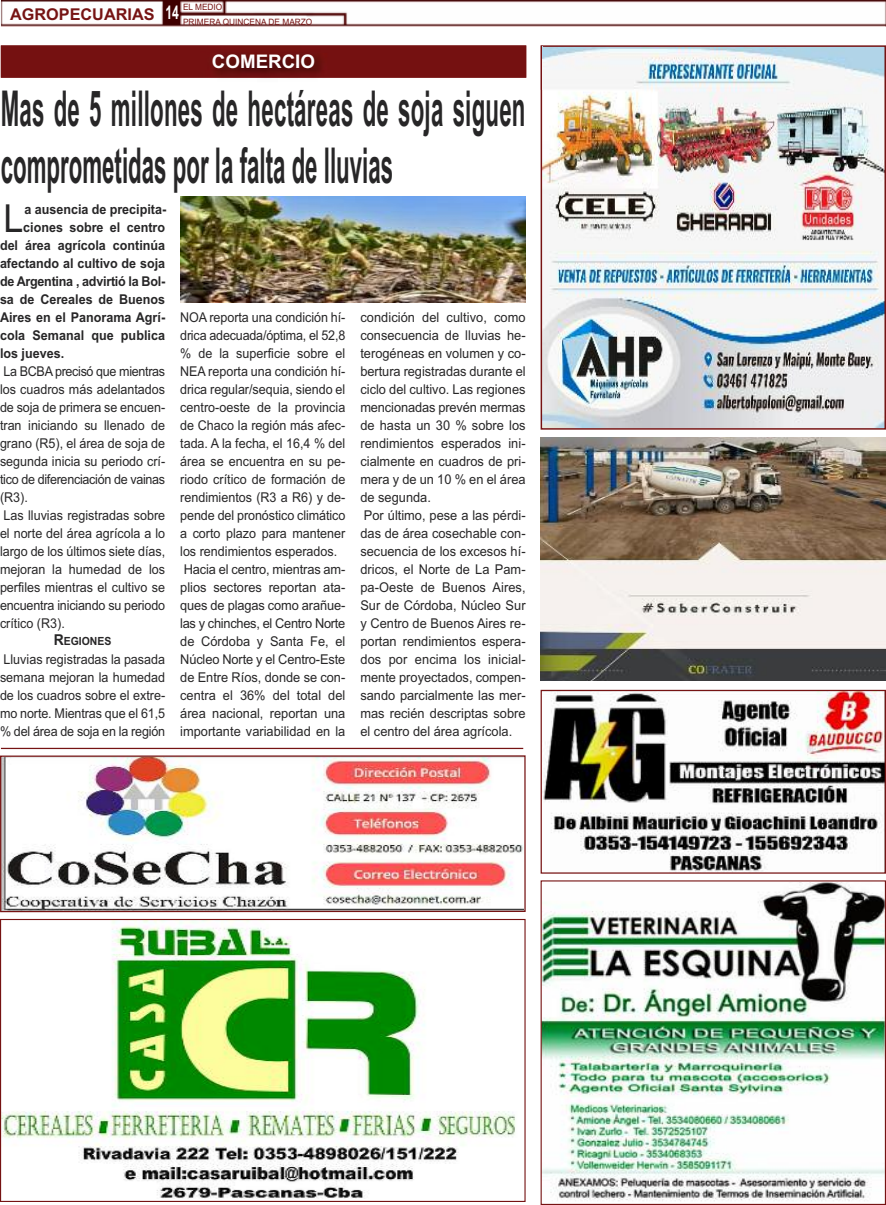
<style>
.page{position:relative;width:886px;height:1205px;background:#fff}
.page>*{position:absolute;margin:0;border:0;box-sizing:border-box;transform-origin:0 0}
.t1{font:700 49.5px/57px "Arial";letter-spacing:.01em;color:#272627;scale:.45 1}
.t2{font:38.62px "Arial";color:#272627;scale:.93 1}
.t3{font:700 18.75px "Arial";color:#fff}
.t4{font:700 18.75px "Arial";color:#fff;scale:.65 1}
.t5{font:700 16.25px "Arial";color:#761313}
.t6{font:13.5px/18px "Arial";color:#272627;scale:.93 1}
.t7{font:13.5px/18px "Arial";color:#272627;scale:.95 1}
.t8{font:700 13.5px "Arial";color:#272627;scale:.93 1}
.t9{font:700 13.5px "Arial";letter-spacing:-.02em;color:#272627;scale:.93 1}
.t10{font:700 11.25px "Arial";color:#272627;scale:.93 1}
.t11{font:8.75px/14.5px "Arial";color:#761313;scale:.95 1}
.s1{font-size:15px}
</style>
<div class="page">
<img style="left:1px;top:0;width:885px;height:27px">
<img style="left:543px;top:48px;width:340px;height:379px">
<div style="left:540px;top:45px;width:346px;height:385px;border:2px solid #761313"></div>
<img style="left:542px;top:692px;width:342px;height:179px">
<div style="left:540px;top:690px;width:346px;height:183px;border:1px solid #761313"></div>
<img style="left:540px;top:45px;width:3px;height:45px">
<img style="left:542px;top:47px;width:1px;height:43px">
<img style="left:1px;top:45px;width:525px;height:33px">
<img style="left:542px;top:882px;width:342px;height:319px">
<div style="left:540px;top:880px;width:346px;height:325px;border:1px solid #761313"></div>
<img style="left:540px;top:438px;width:346px;height:243px">
<img style="left:2px;top:921px;width:513px;height:278px">
<div style="left:0;top:919px;width:525px;height:283px;border:1px solid #761313"></div>
<hr style="left:1px;top:748px;width:522px;height:1px;background:#761313">
<img style="left:2px;top:757px;width:522px;height:153px">
<div style="left:0;top:755px;width:526px;height:157px;border:1px solid #761313"></div>
<img style="left:181px;top:196px;width:344px;height:106px">
<p class="t5" style="left:10px;top:5px;width:146px">agroPeCuariaS</p>
<p class="t11" style="left:183px;top:0;width:138px">EL MEDIO<br>PRIMERA QUINCENA DE MARZO</p>
<h3 class="t4" style="left:166px;top:1px;width:22px">14</h3>
<h3 class="t3" style="left:212px;top:50px;width:105px">ComerCio</h3>
<h1 class="t1" style="left:1px;top:80px;width:1168px">mas de 5 millones de hectáreas de soja siguen comprometidas por la falta de lluvias</h1>
<h2 class="t2" style="left:4px;top:196px;width:23px">L</h2>
<p class="t8" style="left:24px;top:201px;width:153px">a ausencia de precipita-</p>
<p class="t8" style="left:23px;top:219px;width:154px">ciones sobre el centro</p>
<p class="t8" style="left:0;top:237px;width:179px">del área agrícola continúa</p>
<p class="t8" style="left:0;top:255px;width:179px">afectando al cultivo de soja</p>
<p class="t9" style="left:0;top:273px;width:178px">de argentina , advirtió la bol-</p>
<p class="t8" style="left:0;top:291px;width:179px">sa de Cereales de buenos</p>
<p class="t8" style="left:0;top:309px;width:178px">aires en el Panorama agrí-</p>
<p class="t8" style="left:0;top:327px;width:179px">cola Semanal que publica</p>
<p class="t8" style="left:0;top:345px;width:71px">los jueves.</p>
<p class="t6" style="left:0;top:362px;width:179px">La BCBA precisó que mientras los cuadros más adelantados de soja de primera se encuen&shy;tran iniciando su llenado de grano (R5), el área de soja de segunda inicia su periodo crí&shy;tico de diferenciación de vainas (R3).<br>Las lluvias registradas sobre el norte del área agrícola a lo largo de los últimos siete días, mejoran la humedad de los perfiles mientras el cultivo se encuentra iniciando su periodo crítico (R3).</p>
<p class="t10" style="left:54px;top:634px;width:64px"><span class="s1">r</span>egioNeS</p>
<p class="t6" style="left:0;top:650px;width:179px;text-align:justify">Lluvias registradas la pasada semana mejoran la humedad de los cuadros sobre el extre&shy;mo norte. Mientras que el 61,5 % del área de soja en la región</p>
<p class="t6" style="left:180px;top:308px;width:179px">NOA reporta una condición hí&shy;drica adecuada/óptima, el 52,8 % de la superficie sobre el<br>NEA reporta una condición hí&shy;drica regular/sequia, siendo el centro-oeste de la provincia de Chaco la región más afec&shy;tada. A la fecha, el 16,4 % del área se encuentra en su pe&shy;riodo crítico de formación de rendimientos (R3 a R6) y de&shy;pende del pronóstico climático a corto plazo para mantener los rendimientos esperados.<br>Hacia el centro, mientras am&shy;plios sectores reportan ata&shy;ques de plagas como arañue&shy;las y chinches, el Centro Norte de Córdoba y Santa Fe, el<br>Núcleo Norte y el Centro-Este de Entre Ríos, donde se con&shy;centra el 36% del total del área nacional, reportan una importante variabilidad en la</p>
<p class="t7" style="left:360px;top:308px;width:175px">condición del cultivo, como consecuencia de lluvias he&shy;terogéneas en volumen y co&shy;bertura registradas durante el ciclo del cultivo. Las regiones mencionadas prevén mermas de hasta un 30 % sobre los rendimientos esperados ini&shy;cialmente en cuadros de pri&shy;mera y de un 10 % en el área de segunda.<br>Por último, pese a las pérdi&shy;das de área cosechable con&shy;secuencia de los excesos hí&shy;dricos, el Norte de La Pam&shy;pa-Oeste de Buenos Aires,<br>Sur de Córdoba, Núcleo Sur y Centro de Buenos Aires re&shy;portan rendimientos espera&shy;dos por encima los inicial&shy;mente proyectados, compen&shy;sando parcialmente las mer&shy;mas recién descriptas sobre el centro del área agrícola.</p>
</div>
